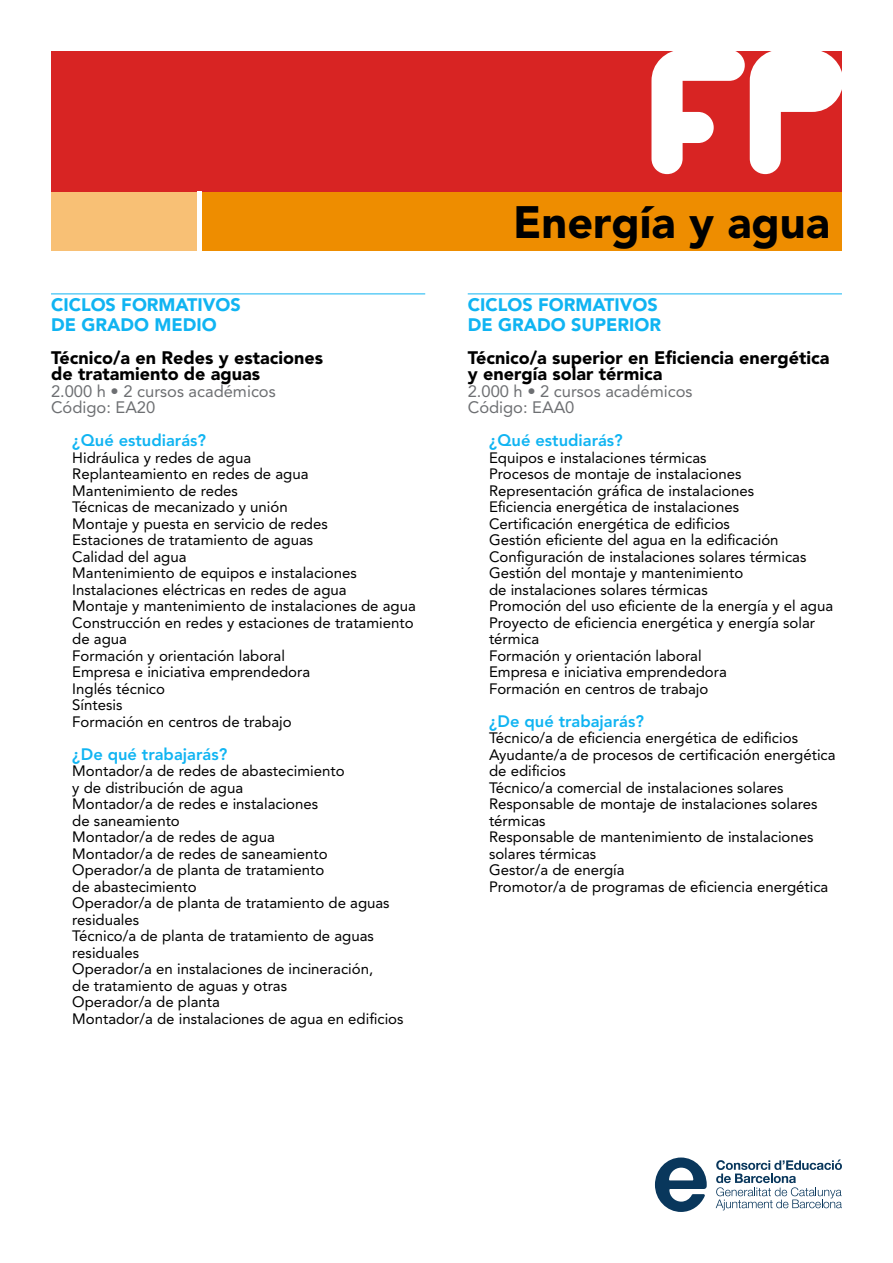
<style>
.page{position:relative;width:893px;height:1263px;background:#fff}
.page>*{position:absolute;margin:0;border:0;box-sizing:border-box;transform-origin:0 0}
.t1{font:900 45px "Avenir LT Std";color:#000}
.curs{font:900 18px/16.5px "Avenir LT Std";color:#000}
.cicles{font:900 18px/19.5px "Avenir LT Std";color:#10b4f2}
.Codi{font:16.5px "Avenir LT Std";color:#6d6f72}
.pregunta{font:800 16.5px "Avenir LT Std";color:#10b4f2}
.text{font:15px/16.5px "Avenir LT Std";color:#000}
</style>
<div class="page">
<hr style="left:51px;top:293px;width:374px;height:1px;background:#10b4f2">
<hr style="left:468px;top:293px;width:374px;height:1px;background:#10b4f2">
<div style="left:200px;top:191px;width:642px;height:60px;background:#ee8d00"></div>
<div style="left:51px;top:191px;width:149px;height:60px;background:#f8c075"></div>
<div style="left:51px;top:51px;width:791px;height:140px;background:#d82423"></div>
<hr style="left:198px;top:191px;width:4px;height:60px;background:#fff">
<svg style="left:651px;top:51px;width:191px;height:123px"></svg>
<svg style="left:716px;top:1159px;width:126px;height:51px"></svg>
<svg style="left:655px;top:1157px;width:52px;height:55px"></svg>
<p class="cicles" style="left:51px;top:295px;width:191px">CICLOS FORMATIVOS<br>DE GRADO MEDIO</p>
<p class="curs" style="left:51px;top:349px;width:273px">Técnico/a en Redes y estaciones de tratamiento de aguas</p>
<p class="Codi" style="left:51px;top:381px;width:226px">2.000 h • 2 cursos académicos</p>
<p class="Codi" style="left:51px;top:398px;width:106px">Código: EA20</p>
<p class="pregunta" style="left:72px;top:431px;width:135px">¿Qué estudiarás?</p>
<p class="text" style="left:72px;top:449px;width:180px">Hidráulica y redes de agua</p>
<p class="text" style="left:72px;top:466px;width:238px">Replanteamiento en redes de agua</p>
<p class="text" style="left:72px;top:482px;width:167px">Mantenimiento de redes</p>
<p class="text" style="left:72px;top:499px;width:217px">Técnicas de mecanizado y unión</p>
<p class="text" style="left:72px;top:515px;width:257px">Montaje y puesta en servicio de redes</p>
<p class="text" style="left:72px;top:532px;width:242px">Estaciones de tratamiento de aguas</p>
<p class="text" style="left:72px;top:548px;width:116px">Calidad del agua</p>
<p class="text" style="left:72px;top:565px;width:286px">Mantenimiento de equipos e instalaciones</p>
<p class="text" style="left:72px;top:581px;width:276px">Instalaciones eléctricas en redes de agua</p>
<p class="text" style="left:72px;top:598px;width:345px">Montaje y mantenimiento de instalaciones de agua</p>
<p class="text" style="left:72px;top:614px;width:343px">Construcción en redes y estaciones de tratamiento de agua</p>
<p class="text" style="left:72px;top:647px;width:214px">Formación y orientación laboral</p>
<p class="text" style="left:72px;top:664px;width:239px">Empresa e iniciativa emprendedora</p>
<p class="text" style="left:72px;top:680px;width:94px">Inglés técnico</p>
<p class="text" style="left:72px;top:697px;width:52px">Síntesis</p>
<p class="text" style="left:72px;top:713px;width:221px">Formación en centros de trabajo</p>
<p class="pregunta" style="left:72px;top:744px;width:156px">¿De qué trabajarás?</p>
<p class="text" style="left:72px;top:763px;width:274px">Montador/a de redes de abastecimiento y de distribución de agua</p>
<p class="text" style="left:72px;top:796px;width:247px">Montador/a de redes e instalaciones de saneamiento</p>
<p class="text" style="left:72px;top:829px;width:204px">Montador/a de redes de agua</p>
<p class="text" style="left:72px;top:845px;width:257px">Montador/a de redes de saneamiento</p>
<p class="text" style="left:72px;top:862px;width:254px">Operador/a de planta de tratamiento de abastecimiento</p>
<p class="text" style="left:72px;top:895px;width:319px">Operador/a de planta de tratamiento de aguas residuales</p>
<p class="text" style="left:72px;top:928px;width:303px">Técnico/a de planta de tratamiento de aguas residuales</p>
<p class="text" style="left:72px;top:961px;width:302px">Operador/a en instalaciones de incineración, de tratamiento de aguas y otras</p>
<p class="text" style="left:72px;top:994px;width:149px">Operador/a de planta</p>
<p class="text" style="left:72px;top:1010px;width:333px">Montador/a de instalaciones de agua en edificios</p>
<p class="t1" style="left:513px;top:195px;width:318px">Energía y agua</p>
<p class="cicles" style="left:468px;top:295px;width:195px">CICLOS FORMATIVOS<br>DE GRADO SUPERIOR</p>
<p class="curs" style="left:468px;top:349px;width:363px">Técnico/a superior en Eficiencia energética y energía solar térmica</p>
<p class="Codi" style="left:468px;top:381px;width:226px">2.000 h • 2 cursos académicos</p>
<p class="Codi" style="left:468px;top:398px;width:108px">Código: EAA0</p>
<p class="pregunta" style="left:489px;top:431px;width:135px">¿Qué estudiarás?</p>
<p class="text" style="left:489px;top:449px;width:219px">Equipos e instalaciones térmicas</p>
<p class="text" style="left:489px;top:466px;width:254px">Procesos de montaje de instalaciones</p>
<p class="text" style="left:489px;top:482px;width:267px">Representación gráfica de instalaciones</p>
<p class="text" style="left:489px;top:499px;width:252px">Eficiencia energética de instalaciones</p>
<p class="text" style="left:489px;top:515px;width:242px">Certificación energética de edificios</p>
<p class="text" style="left:489px;top:532px;width:291px">Gestión eficiente del agua en la edificación</p>
<p class="text" style="left:489px;top:548px;width:319px">Configuración de instalaciones solares térmicas</p>
<p class="text" style="left:489px;top:565px;width:256px">Gestión del montaje y mantenimiento de instalaciones solares térmicas</p>
<p class="text" style="left:489px;top:598px;width:346px">Promoción del uso eficiente de la energía y el agua</p>
<p class="text" style="left:489px;top:614px;width:328px">Proyecto de eficiencia energética y energía solar térmica</p>
<p class="text" style="left:489px;top:647px;width:214px">Formación y orientación laboral</p>
<p class="text" style="left:489px;top:664px;width:239px">Empresa e iniciativa emprendedora</p>
<p class="text" style="left:489px;top:680px;width:221px">Formación en centros de trabajo</p>
<p class="pregunta" style="left:489px;top:711px;width:156px">¿De qué trabajarás?</p>
<p class="text" style="left:489px;top:730px;width:311px">Técnico/a de eficiencia energética de edificios</p>
<p class="text" style="left:489px;top:746px;width:348px">Ayudante/a de procesos de certificación energética de edificios</p>
<p class="text" style="left:489px;top:779px;width:296px">Técnico/a comercial de instalaciones solares</p>
<p class="text" style="left:489px;top:796px;width:330px">Responsable de montaje de instalaciones solares térmicas</p>
<p class="text" style="left:489px;top:829px;width:326px">Responsable de mantenimiento de instalaciones solares térmicas</p>
<p class="text" style="left:489px;top:862px;width:137px">Gestor/a de energía</p>
<p class="text" style="left:489px;top:878px;width:341px">Promotor/a de programas de eficiencia energética</p>
</div>
